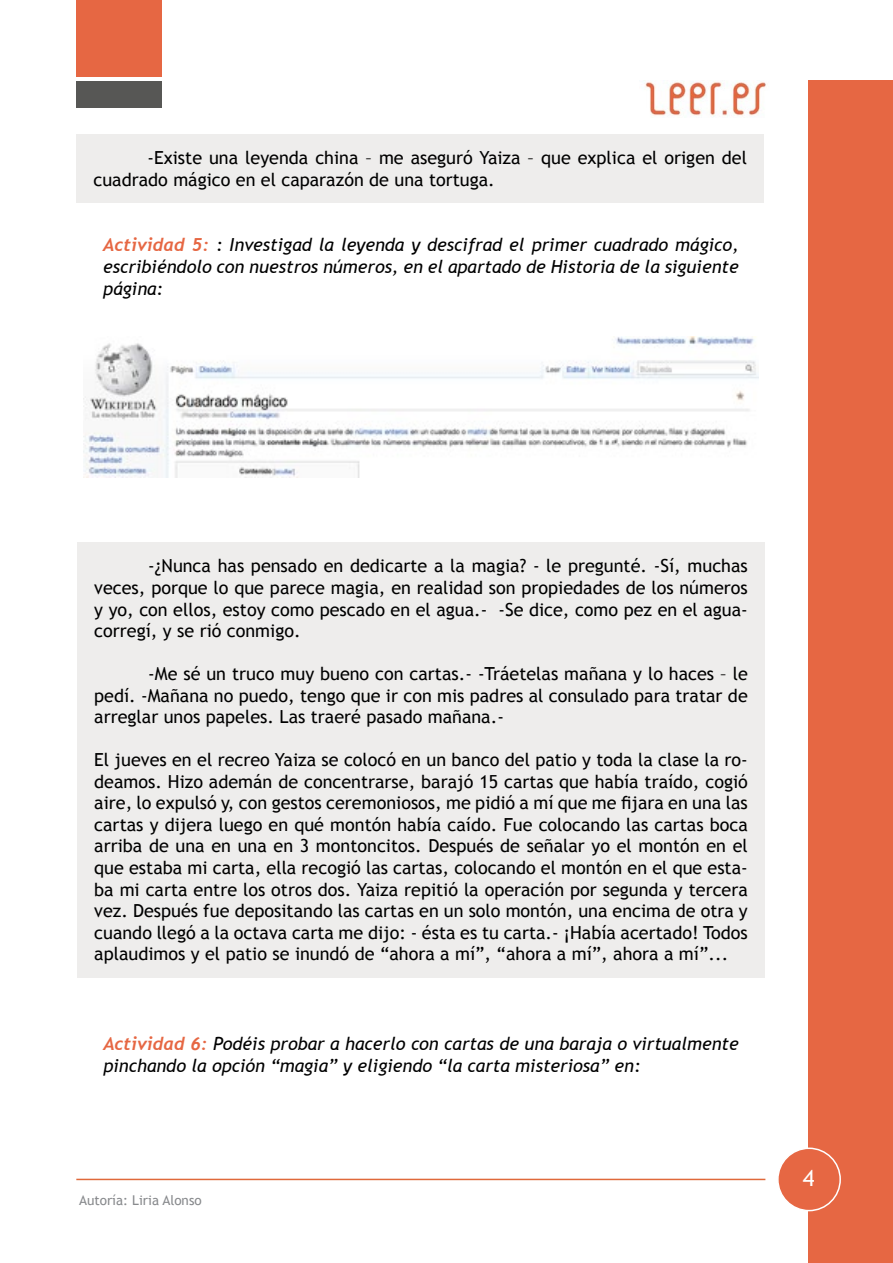
<style>
.page{position:relative;width:893px;height:1263px;background:#fff}
.page>*{position:absolute;margin:0;border:0;box-sizing:border-box;transform-origin:0 0}
.t1{font:22.5px "Trebuchet MS";color:#fff}
.t2{font:18px/21.6px "Trebuchet MS";color:#000;text-align:justify}
.t3{font:italic 18px/21.6px "Trebuchet MS";color:#000;text-align:justify}
.t4{font:13.5px "Trebuchet MS";color:#888a8d}
.s1{font-family:"Trebuchet";font-weight:700;color:#e66743}
</style>
<div class="page">
<div style="left:808px;top:81px;width:85px;height:1182px;background:#e66743"></div>
<div style="left:76px;top:0;width:85px;height:77px;background:#e66743"></div>
<div style="left:76px;top:81px;width:85px;height:27px;background:#575755"></div>
<hr style="left:76px;top:1179px;width:689px;height:1px;background:#e0693b">
<div style="left:778px;top:1148px;width:62px;height:62px;background:#e66743;border-radius:50%"></div>
<div style="left:777px;top:1147px;width:64px;height:64px;border:2px solid #fff;border-radius:50%"></div>
<img style="left:645px;top:81px;width:121px;height:36px">
<div style="left:77px;top:134px;width:687px;height:69px;background:#eeedec"></div>
<img style="left:84px;top:337px;width:675px;height:141px">
<div style="left:77px;top:542px;width:688px;height:435px;background:#eeedec"></div>
<p class="t2" style="left:94px;top:147px;width:655px;text-indent:54px">-Existe una leyenda china – me aseguró Yaiza – que explica el origen del cuadrado mágico en el caparazón de una tortuga.</p>
<p class="t3" style="left:103px;top:234px;width:637px"><span class="s1">Actividad 5:</span> : Investigad la leyenda y descifrad el primer cuadrado mágico, escribiéndolo con nuestros números, en el apartado de Historia de la siguiente página:</p>
<p class="t2" style="left:94px;top:555px;width:655px;text-indent:54px">-¿Nunca has pensado en dedicarte a la magia? - le pregunté. -Sí, muchas veces, porque lo que parece magia, en realidad son propiedades de los números y yo, con ellos, estoy como pescado en el agua.- -Se dice, como pez en el agua&shy;corregí, y se rió conmigo.</p>
<p class="t2" style="left:94px;top:663px;width:655px;text-indent:54px">-Me sé un truco muy bueno con cartas.- -Tráetelas mañana y lo haces – le pedí. -Mañana no puedo, tengo que ir con mis padres al consulado para tratar de arreglar unos papeles. Las traeré pasado mañana.-</p>
<p class="t2" style="left:94px;top:749px;width:655px">El jueves en el recreo Yaiza se colocó en un banco del patio y toda la clase la ro&shy;deamos. Hizo ademán de concentrarse, barajó 15 cartas que había traído, cogió aire, lo expulsó y, con gestos ceremoniosos, me pidió a mí que me fijara en una las cartas y dijera luego en qué montón había caído. Fue colocando las cartas boca arriba de una en una en 3 montoncitos. Después de señalar yo el montón en el que estaba mi carta, ella recogió las cartas, colocando el montón en el que esta&shy;ba mi carta entre los otros dos. Yaiza repitió la operación por segunda y tercera vez. Después fue depositando las cartas en un solo montón, una encima de otra y cuando llegó a la octava carta me dijo: - ésta es tu carta.- ¡Había acertado! Todos aplaudimos y el patio se inundó de “ahora a mí”, “ahora a mí”, ahora a mí”...</p>
<p class="t3" style="left:103px;top:1033px;width:637px"><span class="s1">Actividad 6:</span> Podéis probar a hacerlo con cartas de una baraja o virtualmente pinchando la opción “magia” y eligiendo “la carta misteriosa” en:</p>
<p class="t4" style="left:79px;top:1192px;width:124px">Autoría: Liria Alonso</p>
<p class="t1" style="left:803px;top:1165px;width:13px">4</p>
</div>
